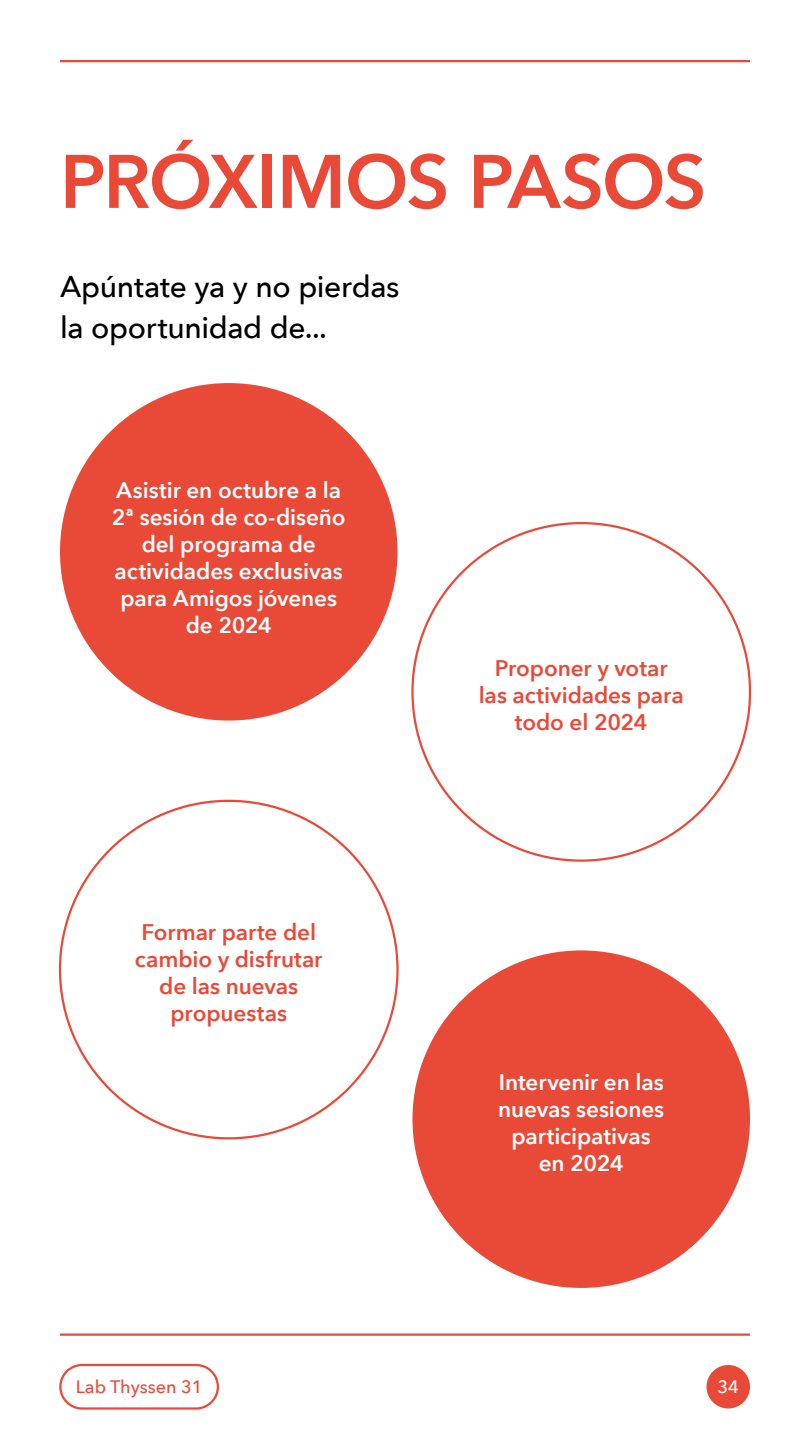
<style>
.page{position:relative;width:810px;height:1440px;background:#fff}
.page>*{position:absolute;margin:0;border:0;box-sizing:border-box;transform-origin:0 0}
.t1{font:600 75px "Avenir Next";letter-spacing:-.025em;color:#e94a38}
.t2{font:500 30px/40.5px "Avenir Next";letter-spacing:-.015em;color:#000}
.t3{font:600 22.5px/27px "Avenir Next";letter-spacing:-.005em;color:#fff;text-align:center}
.t4{font:600 22.5px/27px "Avenir Next";letter-spacing:-.005em;color:#e94a38;text-align:center}
.t5{font:500 18px "Avenir Next";color:#e94a38}
.t6{font:500 18px "Avenir Next";color:#fff}
</style>
<div class="page">
<div style="left:706px;top:1365px;width:44px;height:43px;background:#e94a38;border-radius:50%"></div>
<hr style="left:60px;top:1334px;width:690px;height:2px;background:#e94a38">
<hr style="left:60px;top:60px;width:690px;height:2px;background:#e94a38">
<div style="left:59px;top:1364px;width:160px;height:46px;border:2px solid #e94a38;border-radius:22px"></div>
<div style="left:60px;top:383px;width:338px;height:338px;background:#e94a38;border-radius:50%"></div>
<div style="left:412px;top:950px;width:338px;height:338px;background:#e94a38;border-radius:50%"></div>
<h1 class="t1" style="left:60px;top:117px;width:648px">PRÓXIMOS PASOS</h1>
<h2 class="t2" style="left:60px;top:265px;width:341px">Apúntate ya y no pierdas la oportunidad de...</h2>
<p class="t3" style="left:112px;top:476px;width:235px">Asistir en octubre a la<br>2ª sesión de co-diseño del programa de actividades exclusivas para Amigos jóvenes de 2024</p>
<p class="t4" style="left:135px;top:918px;width:189px">Formar parte del cambio y disfrutar de las nuevas propuestas</p>
<p class="t4" style="left:479px;top:654px;width:207px">Proponer y votar las actividades para todo el 2024</p>
<p class="t3" style="left:498px;top:1068px;width:168px">Intervenir en las nuevas sesiones participativas en 2024</p>
<p class="t5" style="left:76px;top:1371px;width:128px">Lab Thyssen 31</p>
<p class="t6" style="left:718px;top:1371px;width:23px">34</p>
</div>
